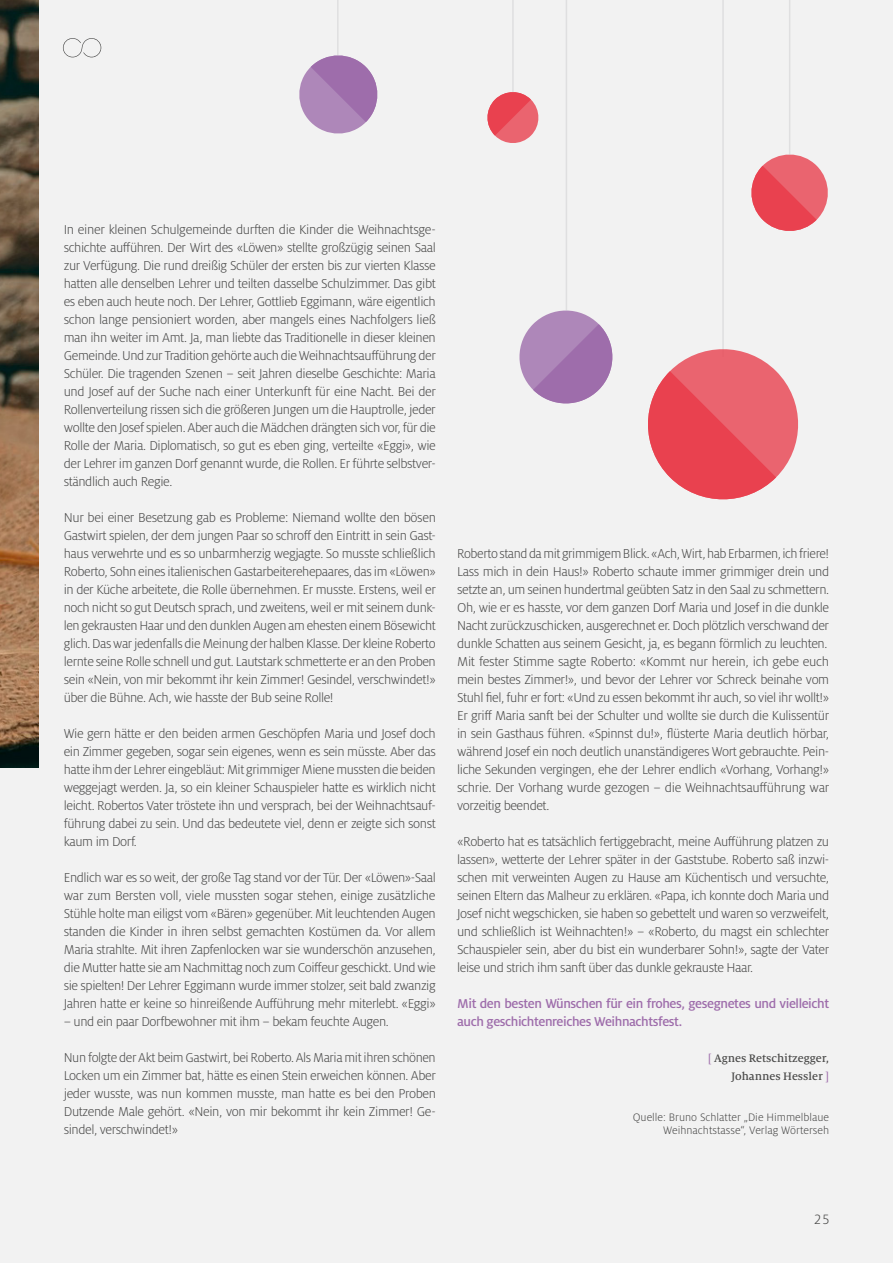
<style>
.page{position:relative;width:893px;height:1263px;background:#efefef}
.page>*{position:absolute;margin:0;border:0;box-sizing:border-box;transform-origin:0 0}
.t1{font:300 15px "Milo OT";color:#494948}
.t2{font:300 14.25px/18px "Milo OT";letter-spacing:-.03em;color:#494948;text-align:justify}
.t3{font:500 14.25px/18px "Milo OT";letter-spacing:-.03em;color:#9e6dab}
.t4{font:300 12px/13.5px "Milo OT";color:#494948;text-align:right}
.t5{font:500 12px/18px "Milo Serif Pro";color:#494948;text-align:right}
.s1{color:#9e6dab}
</style>
<div class="page">
<hr style="left:722px;top:0;width:2px;height:357px;background:#dfdfe0">
<svg style="left:648px;top:349px;width:150px;height:151px"></svg>
<img style="left:0;top:0;width:38px;height:767px">
<hr style="left:337px;top:0;width:2px;height:56px;background:#dfdfe0">
<hr style="left:512px;top:0;width:2px;height:92px;background:#dfdfe0">
<hr style="left:566px;top:0;width:1px;height:310px;background:#dfdfe0">
<svg style="left:519px;top:310px;width:94px;height:94px"></svg>
<svg style="left:299px;top:55px;width:79px;height:79px"></svg>
<svg style="left:487px;top:92px;width:52px;height:51px"></svg>
<hr style="left:789px;top:0;width:1px;height:155px;background:#dfdfe0">
<svg style="left:751px;top:154px;width:77px;height:77px"></svg>
<svg style="left:63px;top:38px;width:38px;height:19px"></svg>
<p class="t2" style="left:64px;top:221px;width:374px">In einer kleinen Schulgemeinde durften die Kinder die Weihnachtsge&shy;schichte aufführen. Der Wirt des «Löwen» stellte großzügig seinen Saal zur Verfügung. Die rund dreißig Schüler der ersten bis zur vierten Klasse hatten alle denselben Lehrer und teilten dasselbe Schulzimmer. Das gibt es eben auch heute noch. Der Lehrer, Gottlieb Eggimann, wäre eigentlich schon lange pensioniert worden, aber mangels eines Nachfolgers ließ man ihn weiter im Amt. Ja, man liebte das Traditionelle in dieser kleinen Gemeinde. Und zur Tradition gehörte auch die Weihnachtsaufführung der Schüler. Die tragenden Szenen – seit Jahren dieselbe Geschichte: Maria und Josef auf der Suche nach einer Unterkunft für eine Nacht. Bei der Rollenverteilung rissen sich die größeren Jungen um die Hauptrolle, jeder wollte den Josef spielen. Aber auch die Mädchen drängten sich vor, für die Rolle der Maria. Diplomatisch, so gut es eben ging, verteilte «Eggi», wie der Lehrer im ganzen Dorf genannt wurde, die Rollen. Er führte selbstver&shy;ständlich auch Regie.</p>
<p class="t2" style="left:64px;top:509px;width:374px">Nur bei einer Besetzung gab es Probleme: Niemand wollte den bösen Gastwirt spielen, der dem jungen Paar so schroff den Eintritt in sein Gast&shy;haus verwehrte und es so unbarmherzig wegjagte. So musste schließlich Roberto, Sohn eines italienischen Gastarbeiterehepaares, das im «Löwen» in der Küche arbeitete, die Rolle übernehmen. Er musste. Erstens, weil er noch nicht so gut Deutsch sprach, und zweitens, weil er mit seinem dunk&shy;len gekrausten Haar und den dunklen Augen am ehesten einem Bösewicht glich. Das war jedenfalls die Meinung der halben Klasse. Der kleine Roberto lernte seine Rolle schnell und gut. Lautstark schmetterte er an den Proben sein «Nein, von mir bekommt ihr kein Zimmer! Gesindel, verschwindet!» über die Bühne. Ach, wie hasste der Bub seine Rolle!</p>
<p class="t2" style="left:64px;top:725px;width:374px">Wie gern hätte er den beiden armen Geschöpfen Maria und Josef doch ein Zimmer gegeben, sogar sein eigenes, wenn es sein müsste. Aber das hatte ihm der Lehrer eingebläut: Mit grimmiger Miene mussten die beiden weggejagt werden. Ja, so ein kleiner Schauspieler hatte es wirklich nicht leicht. Robertos Vater tröstete ihn und versprach, bei der Weihnachtsauf&shy;führung dabei zu sein. Und das bedeutete viel, denn er zeigte sich sonst kaum im Dorf.</p>
<p class="t2" style="left:64px;top:869px;width:374px">Endlich war es so weit, der große Tag stand vor der Tür. Der «Löwen»-Saal war zum Bersten voll, viele mussten sogar stehen, einige zusätzliche Stühle holte man eiligst vom «Bären» gegenüber. Mit leuchtenden Augen standen die Kinder in ihren selbst gemachten Kostümen da. Vor allem Maria strahlte. Mit ihren Zapfenlocken war sie wunderschön anzusehen, die Mutter hatte sie am Nachmittag noch zum Coiffeur geschickt. Und wie sie spielten! Der Lehrer Eggimann wurde immer stolzer, seit bald zwanzig Jahren hatte er keine so hinreißende Aufführung mehr miterlebt. «Eggi»</p>
<p class="t2" style="left:64px;top:1013px;width:327px">– und ein paar Dorfbewohner mit ihm – bekam feuchte Augen.</p>
<p class="t2" style="left:64px;top:1049px;width:374px">Nun folgte der Akt beim Gastwirt, bei Roberto. Als Maria mit ihren schönen Locken um ein Zimmer bat, hätte es einen Stein erweichen können. Aber jeder wusste, was nun kommen musste, man hatte es bei den Proben Dutzende Male gehört. «Nein, von mir bekommt ihr kein Zimmer! Ge&shy;sindel, verschwindet!»</p>
<p class="t2" style="left:457px;top:545px;width:374px;text-align:left">Roberto stand da mit grimmigem Blick. «Ach, Wirt, hab Erbarmen, ich friere!<br>Lass mich in dein Haus!» Roberto schaute immer grimmiger drein und setzte an, um seinen hundertmal geübten Satz in den Saal zu schmettern.<br>Oh, wie er es hasste, vor dem ganzen Dorf Maria und Josef in die dunkle Nacht zurückzuschicken, ausgerechnet er. Doch plötzlich verschwand der dunkle Schatten aus seinem Gesicht, ja, es begann förmlich zu leuchten.<br>Mit fester Stimme sagte Roberto: «Kommt nur herein, ich gebe euch mein bestes Zimmer!», und bevor der Lehrer vor Schreck beinahe vom Stuhl fiel, fuhr er fort: «Und zu essen bekommt ihr auch, so viel ihr wollt!» Er griff Maria sanft bei der Schulter und wollte sie durch die Kulissentür in sein Gasthaus führen. «Spinnst du!», flüsterte Maria deutlich hörbar, während Josef ein noch deutlich unanständigeres Wort gebrauchte. Pein&shy;liche Sekunden vergingen, ehe der Lehrer endlich «Vorhang, Vorhang!» schrie. Der Vorhang wurde gezogen – die Weihnachtsaufführung war vorzeitig beendet.</p>
<p class="t2" style="left:457px;top:833px;width:374px">«Roberto hat es tatsächlich fertiggebracht, meine Aufführung platzen zu lassen», wetterte der Lehrer später in der Gaststube. Roberto saß inzwi&shy;schen mit verweinten Augen zu Hause am Küchentisch und versuchte, seinen Eltern das Malheur zu erklären. «Papa, ich konnte doch Maria und Josef nicht wegschicken, sie haben so gebettelt und waren so verzweifelt, und schließlich ist Weihnachten!» – «Roberto, du magst ein schlechter Schauspieler sein, aber du bist ein wunderbarer Sohn!», sagte der Vater leise und strich ihm sanft über das dunkle gekrauste Haar.</p>
<p class="t3" style="left:457px;top:995px;width:374px">Mit den besten Wünschen für ein frohes, gesegnetes und vielleicht auch geschichtenreiches Weihnachtsfest.</p>
<p class="t5" style="left:708px;top:1049px;width:123px"><span class="s1">[</span> Agnes Retschitzegger,<br>Johannes Hessler <span class="s1">]</span></p>
<p class="t4" style="left:633px;top:1110px;width:198px">Quelle: Bruno Schlatter „Die Himmelblaue<br>Weihnachtstasse“, Verlag Wörterseh</p>
<p class="t1" style="left:814px;top:1211px;width:17px">25</p>
</div>
